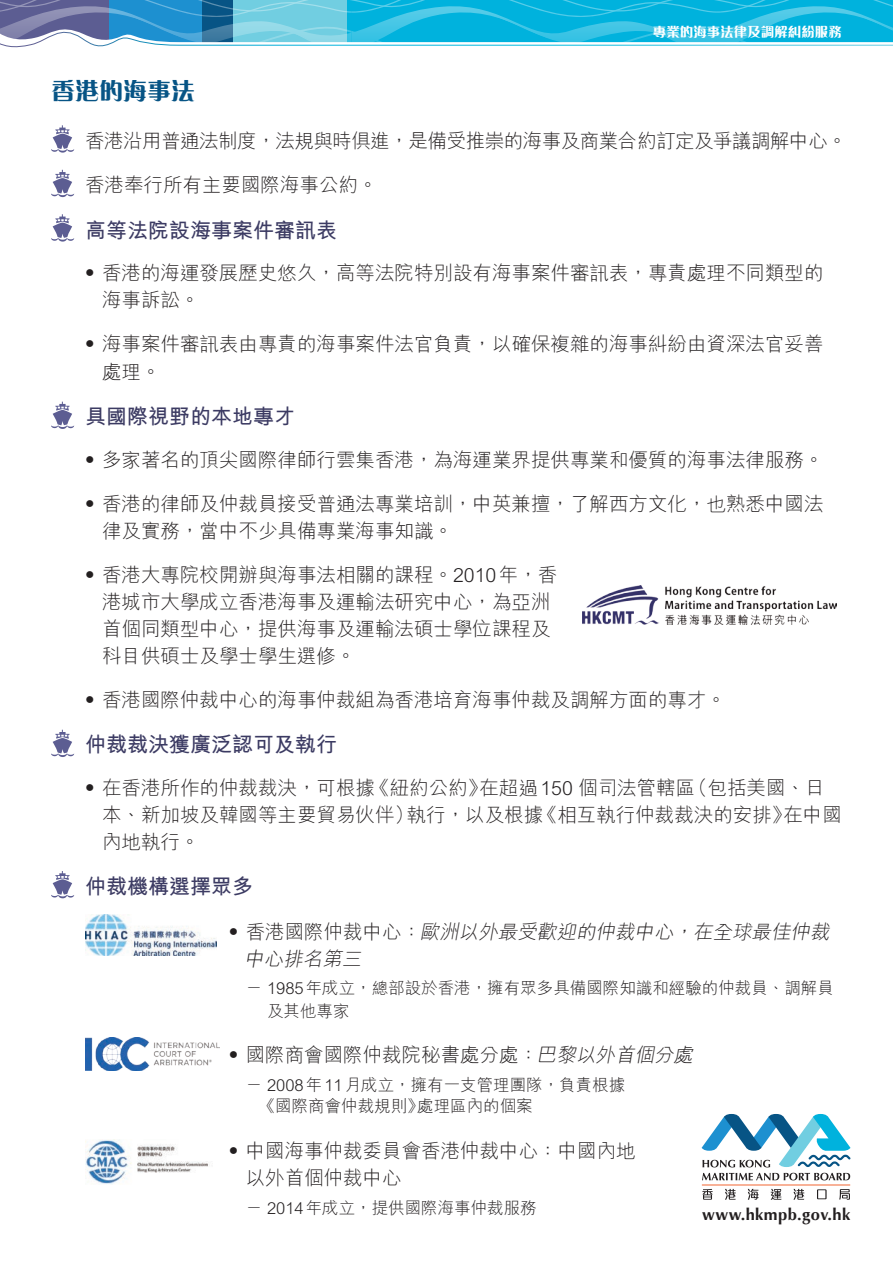
<style>
.page{position:relative;width:893px;height:1263px;background:#fff}
.page>*{position:absolute;margin:0;border:0;box-sizing:border-box;transform-origin:0 0}
.t1{font:800 24px "M Ellan HK";color:#075485}
.t2{font:700 21px "M Hei HK";color:#3c3b63}
.t3{font:300 19.5px/27px "M Hei HK";color:#231f20}
.t4{font:300 19.5px "M Hei HK";letter-spacing:-.025em;color:#231f20}
.t5{font:italic 300 19.5px/27px "M Hei HK";color:#231f20}
.t6{font:300 16.5px/22.5px "M Hei HK";color:#231f20}
.t7{font:700 16.5px "Optima";letter-spacing:.025em;color:#231f20}
.t8{font:800 13.5px "M Ellan HK";color:#fff}
.s1{font-style:normal}
.s2{font-style:italic}
</style>
<div class="page">
<svg style="left:0;top:0;width:893px;height:48px;background:#44b6d9"></svg>
<img style="left:85px;top:915px;width:132px;height:40px">
<img style="left:583px;top:586px;width:253px;height:39px">
<img style="left:85px;top:1038px;width:134px;height:32px">
<svg style="left:51px;top:125px;width:23px;height:28px"></svg>
<svg style="left:51px;top:214px;width:23px;height:28px"></svg>
<svg style="left:51px;top:170px;width:23px;height:27px"></svg>
<svg style="left:51px;top:402px;width:23px;height:27px"></svg>
<svg style="left:51px;top:730px;width:23px;height:27px"></svg>
<svg style="left:51px;top:871px;width:23px;height:27px"></svg>
<img style="left:86px;top:1139px;width:122px;height:45px">
<svg style="left:702px;top:1173px;width:148px;height:7px"></svg>
<svg style="left:702px;top:1189px;width:11px;height:11px"></svg>
<svg style="left:725px;top:1189px;width:11px;height:11px"></svg>
<svg style="left:748px;top:1189px;width:11px;height:11px"></svg>
<svg style="left:771px;top:1189px;width:10px;height:11px"></svg>
<svg style="left:793px;top:1189px;width:11px;height:11px"></svg>
<svg style="left:817px;top:1189px;width:10px;height:10px"></svg>
<svg style="left:839px;top:1189px;width:11px;height:11px"></svg>
<hr style="left:702px;top:1184px;width:148px;height:1px;background:#f15921">
<svg style="left:702px;top:1114px;width:149px;height:53px"></svg>
<p class="t8" style="left:653px;top:22px;width:190px">專業的海事法律及調解糾紛服務</p>
<p class="t1" style="left:51px;top:74px;width:145px">香港的海事法</p>
<p class="t4" style="left:85px;top:128px;width:763px">香港沿用普通法制度，法規與時俱進，是備受推崇的海事及商業合約訂定及爭議調解中心。</p>
<p class="t3" style="left:85px;top:171px;width:294px">香港奉行所有主要國際海事公約。</p>
<p class="t2" style="left:85px;top:215px;width:253px">高等法院設海事案件審訊表</p>
<p class="t3" style="left:102px;top:259px;width:723px;text-indent:-22px">• 香港的海運發展歷史悠久，高等法院特別設有海事案件審訊表，專責處理不同類型的海事訴訟。</p>
<p class="t3" style="left:102px;top:330px;width:723px;text-indent:-22px">• 海事案件審訊表由專責的海事案件法官負責，以確保複雜的海事糾紛由資深法官妥善處理。</p>
<p class="t2" style="left:85px;top:401px;width:211px">具國際視野的本地專才</p>
<p class="t3" style="left:80px;top:445px;width:745px">• 多家著名的頂尖國際律師行雲集香港，為海運業界提供專業和優質的海事法律服務。</p>
<p class="t3" style="left:102px;top:489px;width:723px;text-indent:-22px">• 香港的律師及仲裁員接受普通法專業培訓，中英兼擅，了解西方文化，也熟悉中國法律及實務，當中不少具備專業海事知識。</p>
<p class="t3" style="left:102px;top:560px;width:457px;text-indent:-22px">• 香港大專院校開辦與海事法相關的課程。2010年，香港城市大學成立香港海事及運輸法研究中心，為亞洲首個同類型中心，提供海事及運輸法碩士學位課程及科目供碩士及學士學生選修。</p>
<p class="t3" style="left:80px;top:685px;width:647px">• 香港國際仲裁中心的海事仲裁組為香港培育海事仲裁及調解方面的專才。</p>
<p class="t2" style="left:85px;top:729px;width:253px">仲裁裁決獲廣泛認可及執行</p>
<p class="t3" style="left:102px;top:773px;width:741px;text-indent:-22px">• 在香港所作的仲裁裁決，可根據《紐約公約》在超過150 個司法管轄區（包括美國、日本、新加坡及韓國等主要貿易伙伴）執行，以及根據《相互執行仲裁裁決的安排》在中國內地執行。</p>
<p class="t2" style="left:85px;top:871px;width:169px">仲裁機構選擇眾多</p>
<p class="t5" style="left:244px;top:917px;width:591px;text-indent:-21px"><span class="s1">• 香港國際仲裁中心：</span>歐洲以外最受歡迎的仲裁中心，在全球最佳仲裁中心排名第三</p>
<p class="t6" style="left:267px;top:976px;width:568px;text-indent:-21px">－ 1985年成立，總部設於香港，擁有眾多具備國際知識和經驗的仲裁員、調解員及其他專家</p>
<p class="t3" style="left:224px;top:1041px;width:475px">• 國際商會國際仲裁院秘書處分處：<span class="s2">巴黎以外首個分處</span></p>
<p class="t6" style="left:259px;top:1073px;width:368px;line-height:21px;text-indent:-13px">－ 2008年11月成立，擁有一支管理團隊，負責根據《國際商會仲裁規則》處理區內的個案</p>
<p class="t3" style="left:246px;top:1137px;width:392px;text-indent:-22px">• 中國海事仲裁委員會香港仲裁中心：中國內地以外首個仲裁中心</p>
<p class="t6" style="left:246px;top:1196px;width:293px">－ 2014年成立，提供國際海事仲裁服務</p>
<p class="t7" style="left:702px;top:1205px;width:150px">www.hkmpb.gov.hk</p>
</div>
